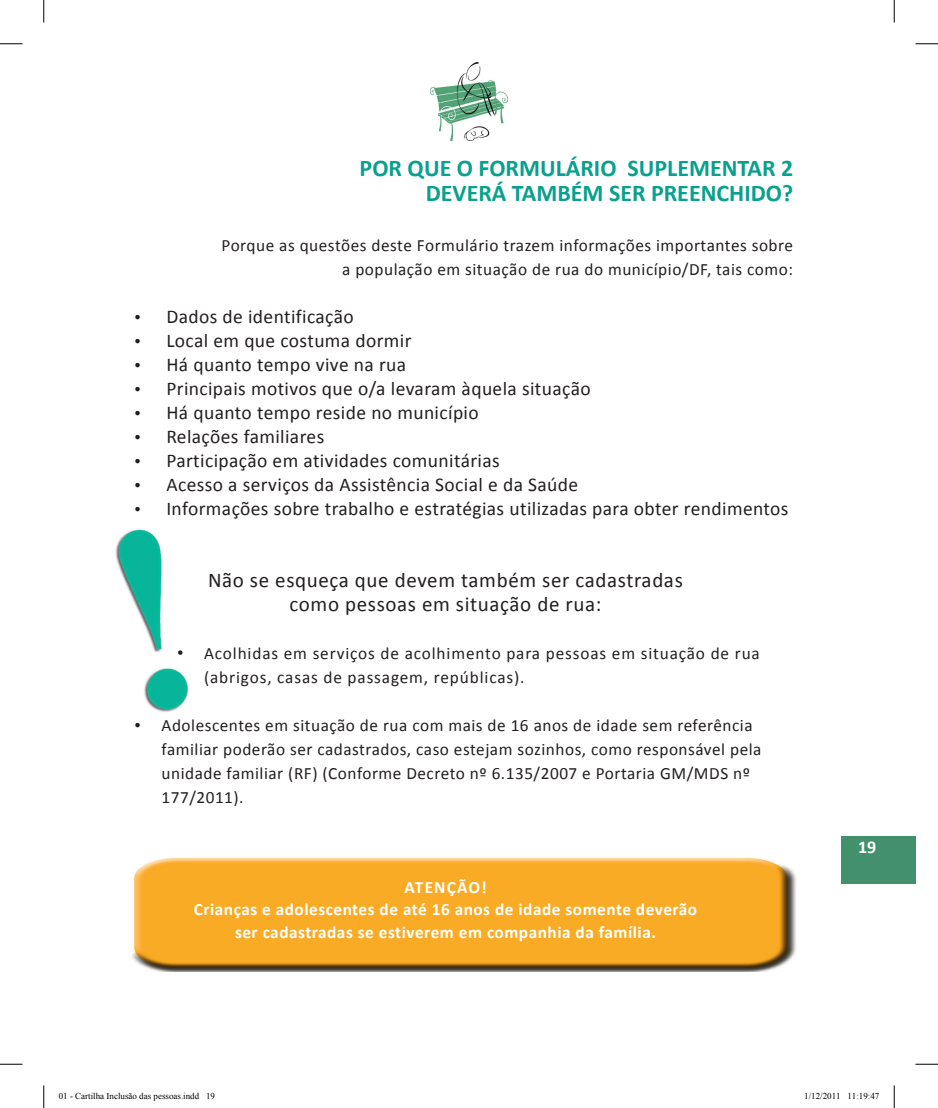
<style>
.page{position:relative;width:938px;height:1108px;background:#fff}
.page>*{position:absolute;margin:0;border:0;box-sizing:border-box;transform-origin:0 0}
.t1{font:700 24px/25.5px "Calibri";color:#0aa08e;text-align:right}
.t2{font:21px/24px "Calibri";letter-spacing:.03em;color:#231f20;text-align:center}
.t3{font:19.5px "Calibri";letter-spacing:.02em;color:#231f20}
.t4{font:700 18px "Calibri";color:#fff}
.t5{font:17.25px/24px "Calibri";letter-spacing:.03em;color:#231f20;text-align:right}
.t6{font:700 17.25px/22.5px "Calibri";letter-spacing:.03em;color:#fff;text-align:center}
.t7{font:17.25px/24px "Calibri";letter-spacing:.05em;color:#231f20}
.t8{font:9px "Times New Roman";color:#000}
.s1{font-family:"Times New Roman";font-size:18px}
</style>
<div class="page">
<div style="left:841px;top:836px;width:74px;height:47px;background:#42916c"></div>
<img style="left:430px;top:62px;width:78px;height:78px">
<img style="left:132px;top:857px;width:664px;height:114px">
<img style="left:115px;top:529px;width:73px;height:183px">
<svg style="left:178px;top:650px;width:6px;height:9px"></svg>
<svg style="left:0;top:44px;width:22px;height:1px"></svg>
<svg style="left:915px;top:44px;width:23px;height:1px"></svg>
<svg style="left:0;top:1064px;width:22px;height:1px"></svg>
<svg style="left:915px;top:1064px;width:23px;height:1px"></svg>
<svg style="left:44px;top:0;width:1px;height:22px"></svg>
<svg style="left:44px;top:1085px;width:1px;height:23px"></svg>
<svg style="left:894px;top:0;width:1px;height:22px"></svg>
<svg style="left:894px;top:1085px;width:1px;height:23px"></svg>
<h1 class="t1" style="left:360px;top:154px;width:435px">POR QUE O FORMULÁRIO SUPLEMENTAR 2<br>DEVERÁ TAMBÉM SER PREENCHIDO?</h1>
<p class="t5" style="left:222px;top:232px;width:573px">Porque as questões deste Formulário trazem informações importantes sobre a população em situação de rua do município/DF, tais como:</p>
<p class="t3" style="left:135px;top:304px;width:221px"><span class="s1">•</span> Dados de identificação</p>
<p class="t3" style="left:135px;top:328px;width:279px"><span class="s1">•</span> Local em que costuma dormir</p>
<p class="t3" style="left:135px;top:352px;width:273px"><span class="s1">•</span> Há quanto tempo vive na rua</p>
<p class="t3" style="left:135px;top:376px;width:458px"><span class="s1">•</span> Principais motivos que o/a levaram àquela situação</p>
<p class="t3" style="left:135px;top:400px;width:346px"><span class="s1">•</span> Há quanto tempo reside no município</p>
<p class="t3" style="left:135px;top:424px;width:191px"><span class="s1">•</span> Relações familiares</p>
<p class="t3" style="left:135px;top:448px;width:367px"><span class="s1">•</span> Participação em atividades comunitárias</p>
<p class="t3" style="left:135px;top:472px;width:445px"><span class="s1">•</span> Acesso a serviços da Assistência Social e da Saúde</p>
<p class="t3" style="left:135px;top:496px;width:656px"><span class="s1">•</span> Informações sobre trabalho e estratégias utilizadas para obter rendimentos</p>
<p class="t2" style="left:208px;top:567px;width:476px">Não se esqueça que devem também ser cadastradas como pessoas em situação de rua:</p>
<p class="t7" style="left:204px;top:640px;width:557px;text-indent:-27px"><span class="s1">•</span> Acolhidas em serviços de acolhimento para pessoas em situação de rua (abrigos, casas de passagem, repúblicas).</p>
<p class="t5" style="left:162px;top:712px;width:601px;text-align:left;text-indent:-27px"><span class="s1">•</span> Adolescentes em situação de rua com mais de 16 anos de idade sem referência familiar poderão ser cadastrados, caso estejam sozinhos, como responsável pela unidade familiar (RF) (Conforme Decreto nº 6.135/2007 e Portaria GM/MDS nº 177/2011).</p>
<p class="t6" style="left:194px;top:875px;width:505px">ATENÇÃO!<br>Crianças e adolescentes de até 16 anos de idade somente deverão ser cadastradas se estiverem em companhia da família.</p>
<p class="t4" style="left:858px;top:836px;width:20px">19</p>
<p class="t8" style="left:59px;top:1090px;width:158px">01 - Cartilha Inclusão das pessoas.indd 19</p>
<p class="t8" style="left:804px;top:1090px;width:77px">1/12/2011 11:19:47</p>
</div>
